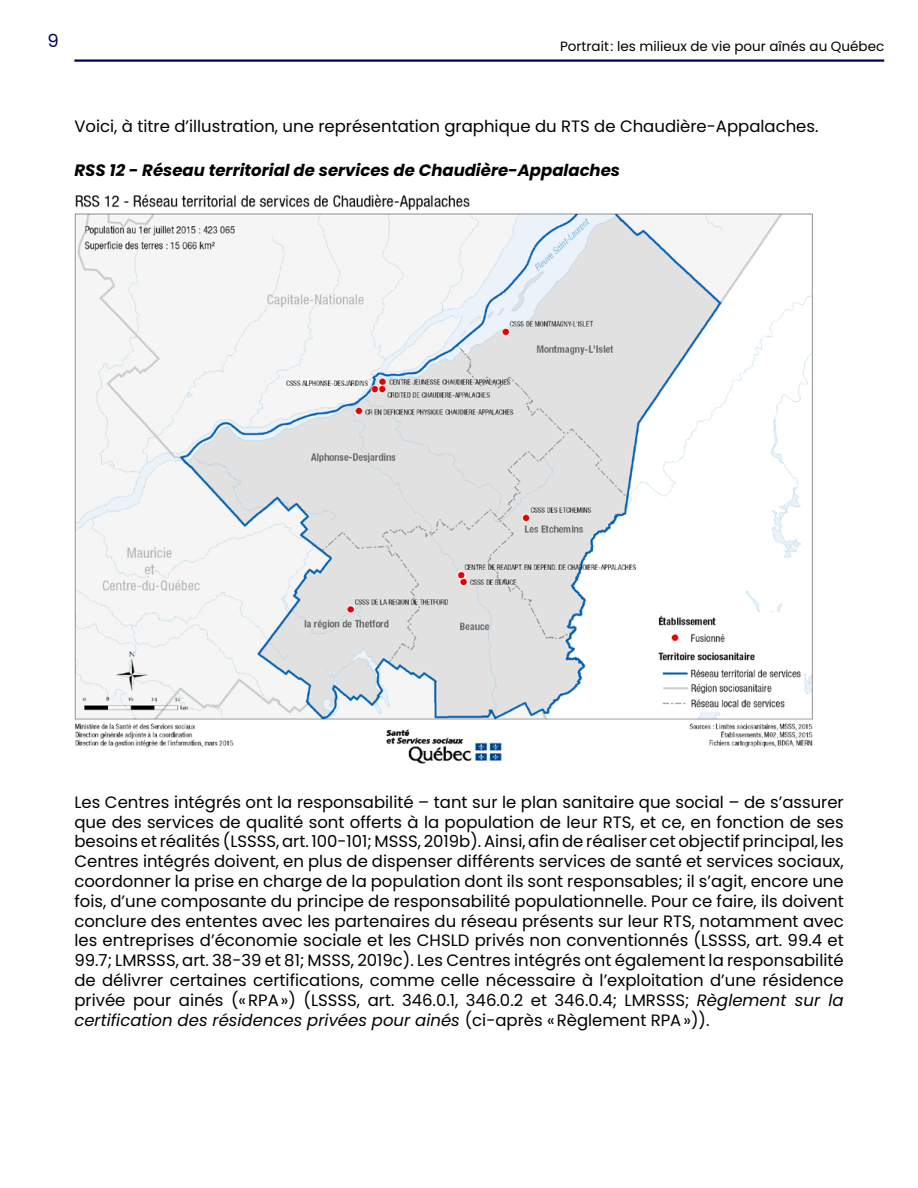
<style>
.page{position:relative;width:918px;height:1188px;background:#fff}
.page>*{position:absolute;margin:0;border:0;box-sizing:border-box;transform-origin:0 0}
.t1{font:18px "Poppins";color:#000060}
.t2{font:16.5px/19.8px "Poppins";color:#000;text-align:justify}
.Figure_Titre{font:italic 700 16.5px "Poppins";color:#000}
.t3{font:13.5px "Poppins";color:#000}
.s1{font-style:italic}
</style>
<div class="page">
<hr style="left:74px;top:59px;width:810px;height:3px;background:#000060">
<img style="left:74px;top:194px;width:739px;height:570px">
<p class="t1" style="left:48px;top:30px;width:13px">9</p>
<p class="t3" style="left:560px;top:38px;width:326px">Portrait: les milieux de vie pour aînés au Québec</p>
<p class="t2" style="left:74px;top:116px;width:746px">Voici, à titre d’illustration, une représentation graphique du RTS de Chaudière-Appalaches.</p>
<p class="Figure_Titre" style="left:74px;top:160px;width:547px">RSS 12 - Réseau territorial de services de Chaudière-Appalaches</p>
<p class="t2" style="left:74px;top:792px;width:771px">Les Centres intégrés ont la responsabilité – tant sur le plan sanitaire que social – de s’assurer que des services de qualité sont offerts à la population de leur RTS, et ce, en fonction de ses besoins et réalités (LSSSS, art. 100-101; MSSS, 2019b). Ainsi, afin de réaliser cet objectif principal, les Centres intégrés doivent, en plus de dispenser différents services de santé et services sociaux, coordonner la prise en charge de la population dont ils sont responsables; il s’agit, encore une fois, d’une composante du principe de responsabilité populationnelle. Pour ce faire, ils doivent conclure des ententes avec les partenaires du réseau présents sur leur RTS, notamment avec les entreprises d’économie sociale et les CHSLD privés non conventionnés (LSSSS, art. 99.4 et 99.7; LMRSSS, art. 38-39 et 81; MSSS, 2019c). Les Centres intégrés ont également la responsabilité de délivrer certaines certifications, comme celle nécessaire à l’exploitation d’une résidence privée pour ainés («RPA») (LSSSS, art. 346.0.1, 346.0.2 et 346.0.4; LMRSSS; <span class="s1">Règlement sur la certification des résidences privées pour ainés</span> (ci-après «Règlement RPA»)).</p>
</div>
